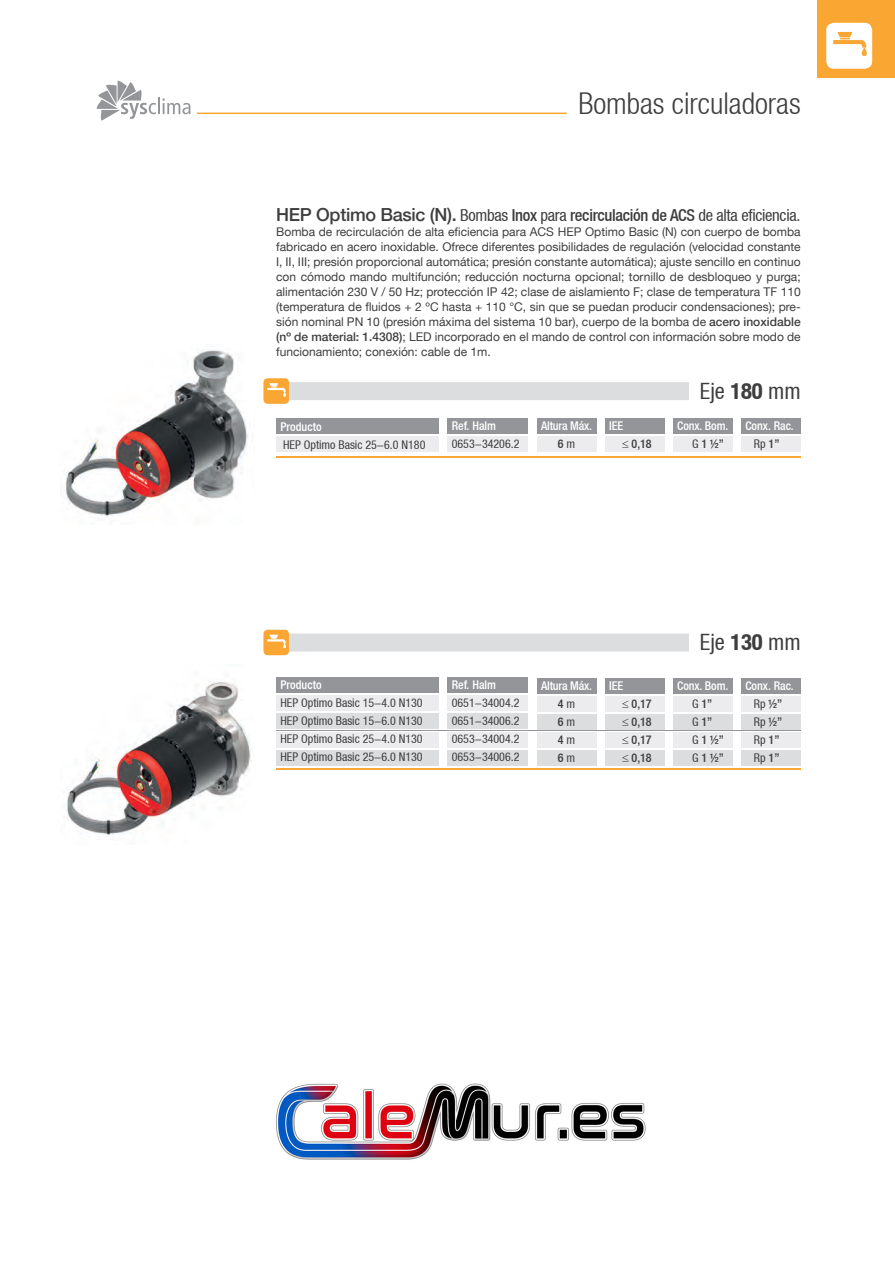
<style>
.page{position:relative;width:895px;height:1265px;background:#fff}
.page>*{position:absolute;margin:0;border:0;box-sizing:border-box;transform-origin:0 0}
.t1{font:300 condensed 30px "Helvetica Neue LT";color:#3e3e3f}
._03_TITULOdescripcio{font:condensed 22.5px "Helvetica Neue LT";color:#3e3e3f}
._03_TITULOdescripcio-2{font:condensed 16.5px "Helvetica Neue LT";letter-spacing:-.02em;color:#3e3e3f}
.A1_TEXTOdescripcion{font:12px/15px "Helvetica Neue LT";color:#3e3e3f;text-align:justify}
._04_TABLA_MOD_A_1{font:condensed 12px/17.2px "Helvetica Neue LT";color:#3e3e3f}
._04_TABLA_MOD_A_1-2{font:500 condensed 12px "Helvetica Neue LT";letter-spacing:-.01em;color:#fff}
._04_TABLA_MOD_A_1-3{font:500 condensed 12px "Helvetica Neue LT";color:#3e3e3f}
._04_TABLA_MOD_A_2{font:500 condensed 12px "Helvetica Neue LT";color:#3e3e3f}
._04_TABLA_MOD_A_2-2{font:500 condensed 12px "Helvetica Neue LT";color:#fff}
.s1{font-weight:500;font-stretch:normal;font-size:18px}
.s2{font-weight:500}
.s3{font-weight:700}
.s4{font-weight:400}
.s5{font-weight:500;color:#fff}
</style>
<div class="page">
<div style="left:817px;top:0;width:77px;height:77px;background:#faa633"></div>
<hr style="left:196px;top:113px;width:370px;height:1px;background:#faa633">
<svg style="left:97px;top:81px;width:93px;height:40px"></svg>
<img style="left:65px;top:350px;width:183px;height:166px">
<img style="left:66px;top:682px;width:185px;height:153px">
<div style="left:276px;top:382px;width:412px;height:18px;background:#dcdddf"></div>
<div style="left:263px;top:378px;width:26px;height:26px;background:#faa633;border-radius:4px"></div>
<svg style="left:267px;top:383px;width:19px;height:13px"></svg>
<div style="left:826px;top:23px;width:45px;height:46px;background:#fff;border-radius:8px"></div>
<svg style="left:833px;top:31px;width:34px;height:25px"></svg>
<div style="left:672px;top:419px;width:60px;height:15px;background:#939598"></div>
<div style="left:672px;top:437px;width:60px;height:15px;background:#ececee"></div>
<div style="left:536px;top:419px;width:60px;height:15px;background:#939598"></div>
<div style="left:536px;top:437px;width:60px;height:15px;background:#ececee"></div>
<div style="left:447px;top:418px;width:81px;height:15px;background:#939598"></div>
<div style="left:447px;top:436px;width:81px;height:15px;background:#ececee"></div>
<div style="left:276px;top:418px;width:163px;height:15px;background:#939598"></div>
<div style="left:276px;top:436px;width:163px;height:15px;background:#ececee"></div>
<div style="left:741px;top:419px;width:59px;height:15px;background:#939598"></div>
<div style="left:741px;top:437px;width:59px;height:15px;background:#ececee"></div>
<div style="left:604px;top:419px;width:60px;height:15px;background:#939598"></div>
<div style="left:604px;top:437px;width:60px;height:15px;background:#ececee"></div>
<hr style="left:276px;top:456px;width:524px;height:1px;background:#faa633">
<div style="left:276px;top:633px;width:412px;height:18px;background:#dcdddf"></div>
<div style="left:263px;top:629px;width:26px;height:26px;background:#faa633;border-radius:4px"></div>
<svg style="left:267px;top:634px;width:19px;height:14px"></svg>
<div style="left:672px;top:678px;width:60px;height:15px;background:#939598"></div>
<div style="left:672px;top:696px;width:60px;height:15px;background:#ececee"></div>
<div style="left:672px;top:714px;width:60px;height:15px;background:#dcdddf"></div>
<div style="left:536px;top:678px;width:60px;height:15px;background:#939598"></div>
<div style="left:536px;top:696px;width:60px;height:15px;background:#ececee"></div>
<div style="left:536px;top:714px;width:60px;height:15px;background:#dcdddf"></div>
<div style="left:447px;top:677px;width:81px;height:15px;background:#939598"></div>
<div style="left:447px;top:695px;width:81px;height:15px;background:#ececee"></div>
<div style="left:447px;top:713px;width:81px;height:15px;background:#dcdddf"></div>
<div style="left:276px;top:677px;width:163px;height:15px;background:#939598"></div>
<div style="left:276px;top:695px;width:163px;height:15px;background:#ececee"></div>
<div style="left:276px;top:713px;width:163px;height:15px;background:#dcdddf"></div>
<div style="left:741px;top:678px;width:59px;height:15px;background:#939598"></div>
<div style="left:741px;top:696px;width:59px;height:15px;background:#ececee"></div>
<div style="left:741px;top:714px;width:59px;height:15px;background:#dcdddf"></div>
<div style="left:604px;top:678px;width:60px;height:15px;background:#939598"></div>
<div style="left:604px;top:696px;width:60px;height:15px;background:#ececee"></div>
<div style="left:604px;top:714px;width:60px;height:15px;background:#dcdddf"></div>
<div style="left:672px;top:732px;width:60px;height:15px;background:#ececee"></div>
<div style="left:672px;top:750px;width:60px;height:15px;background:#dcdddf"></div>
<div style="left:536px;top:732px;width:60px;height:15px;background:#ececee"></div>
<div style="left:536px;top:750px;width:60px;height:15px;background:#dcdddf"></div>
<div style="left:447px;top:732px;width:81px;height:15px;background:#ececee"></div>
<div style="left:447px;top:750px;width:81px;height:15px;background:#dcdddf"></div>
<div style="left:276px;top:732px;width:163px;height:15px;background:#ececee"></div>
<div style="left:276px;top:750px;width:163px;height:15px;background:#dcdddf"></div>
<div style="left:741px;top:732px;width:59px;height:15px;background:#ececee"></div>
<div style="left:741px;top:750px;width:59px;height:15px;background:#dcdddf"></div>
<div style="left:604px;top:732px;width:60px;height:15px;background:#ececee"></div>
<div style="left:604px;top:750px;width:60px;height:15px;background:#dcdddf"></div>
<hr style="left:276px;top:768px;width:524px;height:1px;background:#faa633">
<hr style="left:276px;top:730px;width:524px;height:1px;background:#939598">
<img style="left:276px;top:1083px;width:370px;height:77px">
<h1 class="t1" style="left:578px;top:86px;width:224px">Bombas circuladoras</h1>
<p class="_03_TITULOdescripcio-2" style="left:276px;top:205px;width:525px"><span class="s1">HEP Optimo Basic (N).</span> Bombas <span class="s2">Inox</span> para <span class="s2">recirculación de ACS</span> de alta eficiencia.</p>
<p class="A1_TEXTOdescripcion" style="left:276px;top:224px;width:526px">Bomba de recirculación de alta eficiencia para ACS HEP Optimo Basic (N) con cuerpo de bomba fabricado en acero inoxidable. Ofrece diferentes posibilidades de regulación (velocidad constante I, II, III; presión proporcional automática; presión constante automática); ajuste sencillo en continuo con cómodo mando multifunción; reducción nocturna opcional; tornillo de desbloqueo y purga; alimentación 230 V / 50 Hz; protección IP 42; clase de aislamiento F; clase de temperatura TF 110 (temperatura de fluidos + 2 ºC hasta + 110 °C, sin que se puedan producir condensaciones); pre&shy;sión nominal PN 10 (presión máxima del sistema 10 bar), cuerpo de la bomba de <span class="s2">acero inoxidable (nº de material: 1.4308)</span>; LED incorporado en el mando de control con información sobre modo de funcionamiento; conexión: cable de 1m.</p>
<p class="_03_TITULOdescripcio" style="left:699px;top:378px;width:102px">Eje <span class="s3">180</span> mm</p>
<p class="_04_TABLA_MOD_A_1-2" style="left:677px;top:419px;width:53px">Conx. Bom.</p>
<p class="_04_TABLA_MOD_A_1-3" style="left:692px;top:437px;width:33px"><span class="s4">G</span> 1 ½”</p>
<p class="_04_TABLA_MOD_A_1-2" style="left:541px;top:419px;width:53px">Altura Máx.</p>
<p class="_04_TABLA_MOD_A_1-3" style="left:557px;top:437px;width:19px">6 <span class="s4">m</span></p>
<p class="_04_TABLA_MOD_A_1-2" style="left:451px;top:419px;width:46px">Ref. Halm</p>
<p class="_04_TABLA_MOD_A_1" style="left:451px;top:435px;width:69px">0653-34206.2</p>
<p class="_04_TABLA_MOD_A_1" style="left:280px;top:418px;width:146px"><span class="s5">Producto<br></span>HEP Optimo Basic 25-6.0 N180</p>
<p class="_04_TABLA_MOD_A_2-2" style="left:745px;top:419px;width:50px">Conx. Rac.</p>
<p class="_04_TABLA_MOD_A_2-2" style="left:609px;top:419px;width:16px">IEE</p>
<p class="_04_TABLA_MOD_A_2" style="left:622px;top:437px;width:31px">≤ 0,18</p>
<p class="_04_TABLA_MOD_A_1" style="left:753px;top:435px;width:27px">Rp <span class="s2">1”</span></p>
<p class="_04_TABLA_MOD_A_1-2" style="left:280px;top:677px;width:43px">Producto</p>
<p class="_04_TABLA_MOD_A_1" style="left:280px;top:694px;width:144px">HEP Optimo Basic 15-4.0 N130</p>
<p class="_04_TABLA_MOD_A_1" style="left:280px;top:712px;width:144px">HEP Optimo Basic 15-6.0 N130</p>
<p class="_04_TABLA_MOD_A_1" style="left:280px;top:730px;width:144px">HEP Optimo Basic 25-4.0 N130</p>
<p class="_04_TABLA_MOD_A_1" style="left:280px;top:748px;width:144px">HEP Optimo Basic 25-6.0 N130</p>
<p class="_04_TABLA_MOD_A_1-2" style="left:451px;top:677px;width:46px">Ref. Halm</p>
<p class="_04_TABLA_MOD_A_1" style="left:451px;top:694px;width:69px">0651-34004.2</p>
<p class="_04_TABLA_MOD_A_1" style="left:451px;top:712px;width:69px">0651-34006.2</p>
<p class="_04_TABLA_MOD_A_1" style="left:451px;top:730px;width:69px">0653-34004.2</p>
<p class="_04_TABLA_MOD_A_1" style="left:451px;top:748px;width:69px">0653-34006.2</p>
<p class="_04_TABLA_MOD_A_1-2" style="left:541px;top:678px;width:53px">Altura Máx.</p>
<p class="_04_TABLA_MOD_A_1-3" style="left:557px;top:696px;width:19px">4 <span class="s4">m</span></p>
<p class="_04_TABLA_MOD_A_1-3" style="left:557px;top:714px;width:19px">6 <span class="s4">m</span></p>
<p class="_04_TABLA_MOD_A_1-3" style="left:557px;top:732px;width:19px">4 <span class="s4">m</span></p>
<p class="_04_TABLA_MOD_A_1-3" style="left:557px;top:750px;width:19px">6 <span class="s4">m</span></p>
<p class="_04_TABLA_MOD_A_2-2" style="left:609px;top:678px;width:16px">IEE</p>
<p class="_04_TABLA_MOD_A_2" style="left:622px;top:696px;width:31px">≤ 0,17</p>
<p class="_04_TABLA_MOD_A_2" style="left:622px;top:714px;width:31px">≤ 0,18</p>
<p class="_04_TABLA_MOD_A_2" style="left:622px;top:732px;width:31px">≤ 0,17</p>
<p class="_04_TABLA_MOD_A_2" style="left:622px;top:750px;width:31px">≤ 0,18</p>
<p class="_03_TITULOdescripcio" style="left:699px;top:629px;width:102px">Eje <span class="s3">130</span> mm</p>
<p class="_04_TABLA_MOD_A_1-2" style="left:677px;top:678px;width:53px">Conx. Bom.</p>
<p class="_04_TABLA_MOD_A_1-3" style="left:692px;top:696px;width:22px"><span class="s4">G</span> 1”</p>
<p class="_04_TABLA_MOD_A_1-3" style="left:692px;top:714px;width:22px"><span class="s4">G</span> 1”</p>
<p class="_04_TABLA_MOD_A_1-3" style="left:692px;top:732px;width:33px"><span class="s4">G</span> 1 ½”</p>
<p class="_04_TABLA_MOD_A_1-3" style="left:692px;top:750px;width:33px"><span class="s4">G</span> 1 ½”</p>
<p class="_04_TABLA_MOD_A_2-2" style="left:745px;top:678px;width:50px">Conx. Rac.</p>
<p class="_04_TABLA_MOD_A_1" style="left:753px;top:694px;width:30px">Rp <span class="s2">½”</span></p>
<p class="_04_TABLA_MOD_A_1" style="left:753px;top:712px;width:30px">Rp <span class="s2">½”</span></p>
<p class="_04_TABLA_MOD_A_1" style="left:753px;top:730px;width:27px">Rp <span class="s2">1”</span></p>
<p class="_04_TABLA_MOD_A_1" style="left:753px;top:748px;width:27px">Rp <span class="s2">1”</span></p>
</div>
